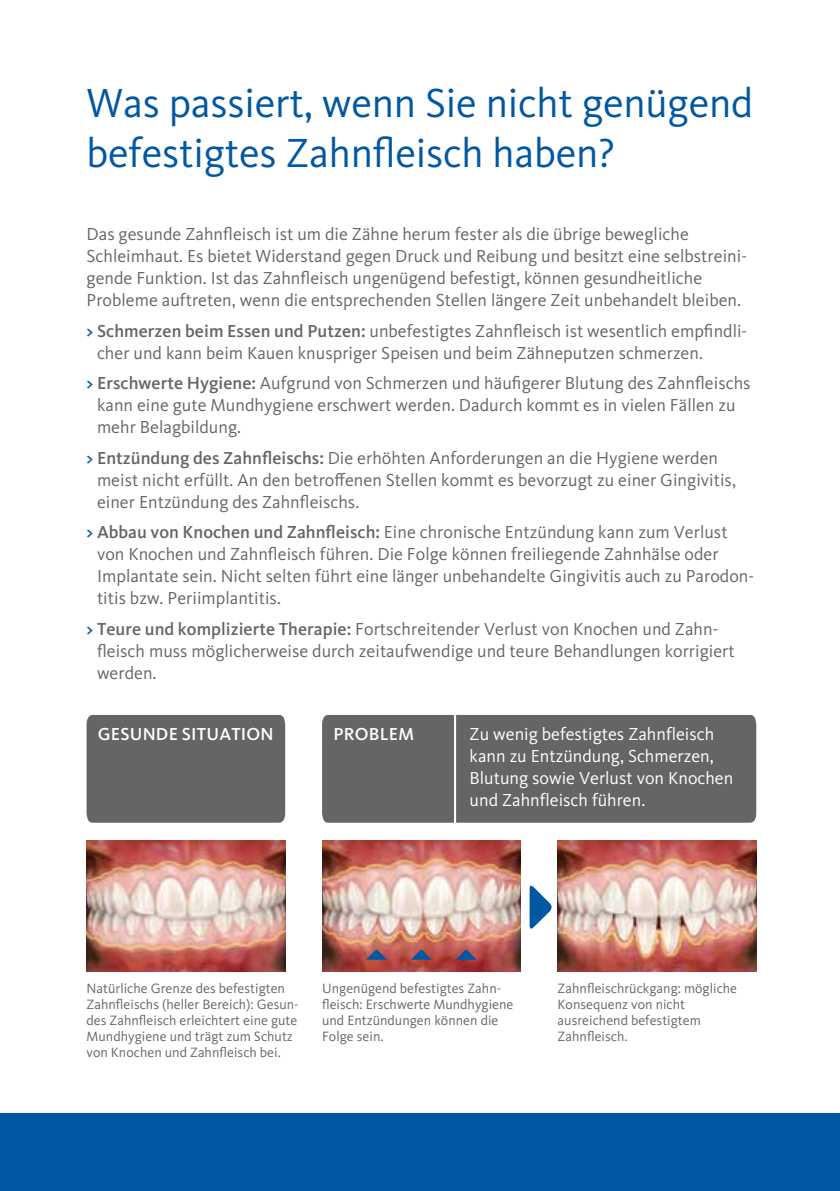
<style>
.page{position:relative;width:840px;height:1191px;background:#fff}
.page>*{position:absolute;margin:0;border:0;box-sizing:border-box;transform-origin:0 0}
.t1{font:42px/50.4px "Kievit OT";letter-spacing:-.005em;color:#0057a3}
.t2{font:18px/22px "Kievit OT";color:#646567}
.t3{font:18px/22px "Kievit OT";color:#fff}
.t4{font:500 18px "Kievit OT";letter-spacing:.01em;color:#fff}
.t5{font:14px/16px "Kievit OT";color:#646567}
.s1{font-weight:500;color:#0057a3}
.s2{font-weight:500}
</style>
<div class="page">
<div style="left:0;top:1113px;width:839px;height:78px;background:#0057a3"></div>
<div style="left:86px;top:715px;width:199px;height:107px;background:#646567"></div>
<div style="left:322px;top:715px;width:433px;height:107px;background:#646567"></div>
<img style="left:86px;top:840px;width:199px;height:131px">
<img style="left:322px;top:840px;width:198px;height:131px">
<img style="left:557px;top:840px;width:198px;height:131px">
<svg style="left:529px;top:885px;width:23px;height:44px"></svg>
<svg style="left:410px;top:949px;width:21px;height:10px"></svg>
<svg style="left:455px;top:949px;width:21px;height:10px"></svg>
<svg style="left:366px;top:949px;width:21px;height:10px"></svg>
<hr style="left:454px;top:708px;width:2px;height:125px;background:#fff">
<h1 class="t1" style="left:86px;top:77px;width:667px">Was passiert, wenn Sie nicht genügend befestigtes Zahnfleisch haben?</h1>
<p class="t2" style="left:86px;top:223px;width:661px">Das gesunde Zahnfleisch ist um die Zähne herum fester als die übrige bewegliche Schleimhaut. Es bietet Widerstand gegen Druck und Reibung und besitzt eine selbstreini&shy;gende Funktion. Ist das Zahnfleisch ungenügend befestigt, können gesundheitliche Probleme auftreten, wenn die entsprechenden Stellen längere Zeit unbehandelt bleiben.</p>
<p class="t2" style="left:97px;top:319px;width:651px;text-indent:-10px"><span class="s1">&gt;</span> <span class="s2">Schmerzen beim Essen und Putzen:</span> unbefestigtes Zahnfleisch ist wesentlich empfindli&shy;cher und kann beim Kauen knuspriger Speisen und beim Zähneputzen schmerzen.</p>
<p class="t2" style="left:97px;top:372px;width:654px;text-indent:-10px"><span class="s1">&gt;</span> <span class="s2">Erschwerte Hygiene:</span> Aufgrund von Schmerzen und häufigerer Blutung des Zahnfleischs kann eine gute Mundhygiene erschwert werden. Dadurch kommt es in vielen Fällen zu mehr Belagbildung.</p>
<p class="t2" style="left:97px;top:446px;width:640px;text-indent:-10px"><span class="s1">&gt;</span> <span class="s2">Entzündung des Zahnfleischs:</span> Die erhöhten Anforderungen an die Hygiene werden meist nicht erfüllt. An den betroffenen Stellen kommt es bevorzugt zu einer Gingivitis, einer Entzündung des Zahnfleischs.</p>
<p class="t2" style="left:97px;top:521px;width:658px;text-indent:-10px"><span class="s1">&gt;</span> <span class="s2">Abbau von Knochen und Zahnfleisch:</span> Eine chronische Entzündung kann zum Verlust von Knochen und Zahnfleisch führen. Die Folge können freiliegende Zahnhälse oder Implantate sein. Nicht selten führt eine länger unbehandelte Gingivitis auch zu Parodon&shy;titis bzw. Periimplantitis.</p>
<p class="t2" style="left:97px;top:617px;width:639px;text-indent:-10px"><span class="s1">&gt;</span> <span class="s2">Teure und komplizierte Therapie:</span> Fortschreitender Verlust von Knochen und Zahn&shy;fleisch muss möglicherweise durch zeitaufwendige und teure Behandlungen korrigiert werden.</p>
<p class="t4" style="left:98px;top:723px;width:57px">Gesunde</p>
<p class="t4" style="left:182px;top:723px;width:93px">SITUATION</p>
<p class="t4" style="left:333px;top:723px;width:68px">Problem</p>
<p class="t3" style="left:469px;top:723px;width:265px">Zu wenig befestigtes Zahnfleisch kann zu Entzündung, Schmerzen,<br>Blutung sowie Verlust von Knochen und Zahnfleisch führen.</p>
<p class="t5" style="left:86px;top:980px;width:213px">Natürliche Grenze des befestigten Zahnfleischs (heller Bereich): Gesun&shy;des Zahnfleisch erleichtert eine gute Mundhygiene und trägt zum Schutz von Knochen und Zahnfleisch bei.</p>
<p class="t5" style="left:322px;top:980px;width:193px">Ungenügend befestigtes Zahn&shy;fleisch: Erschwerte Mundhygiene und Entzündungen können die<br>Folge sein.</p>
<p class="t5" style="left:557px;top:980px;width:181px">Zahnfleischrückgang: mögliche<br>Konsequenz von nicht ausreichend befestigtem<br>Zahnfleisch.</p>
</div>
